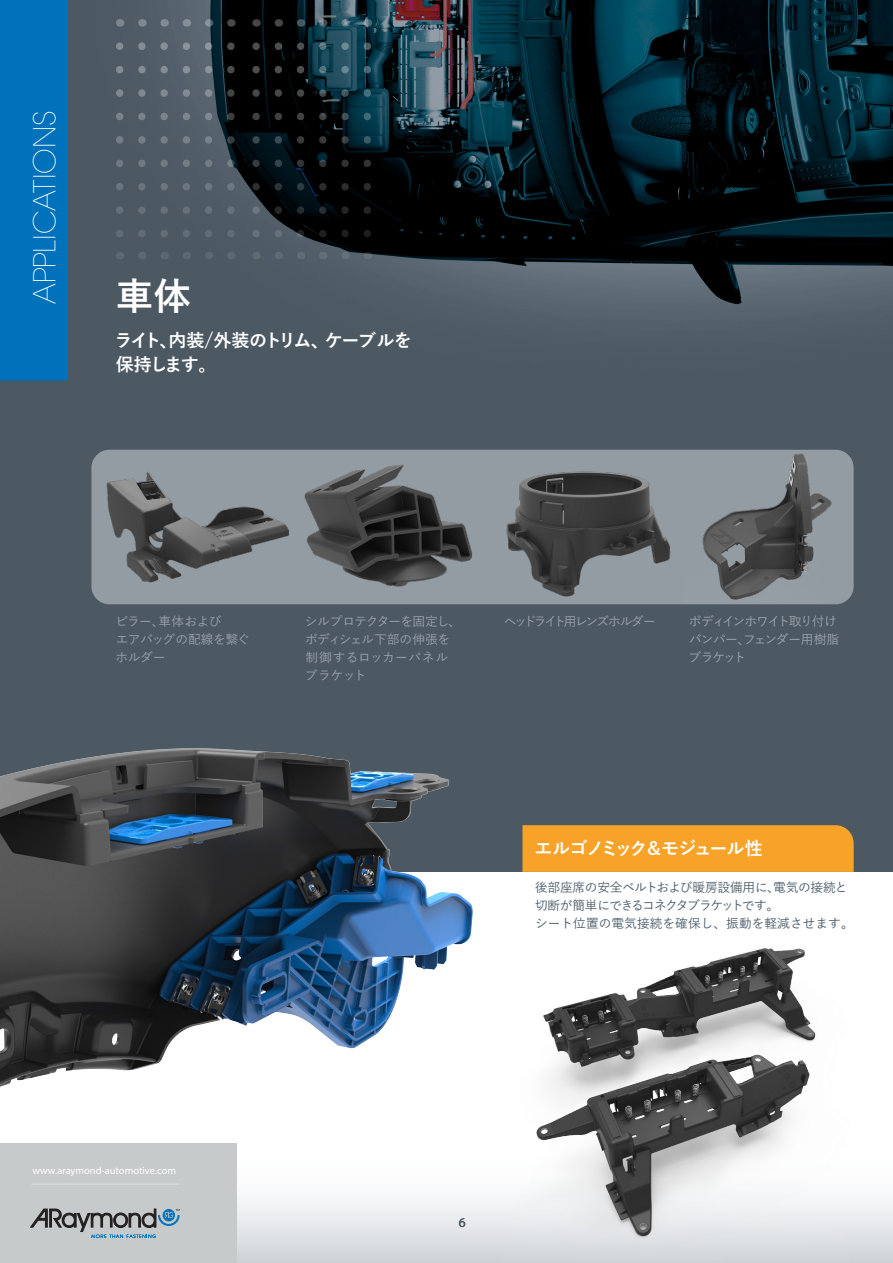
<style>
.page{position:relative;width:893px;height:1263px;background:#fff}
.page>*{position:absolute;margin:0;border:0;box-sizing:border-box;transform-origin:0 0}
.t1{font:700 37.5px "Yu Gothic";color:#fff}
.t2{font:200 30px "ITC Avant Garde Std";color:#fff}
.t3{font:700 18px/24px "Yu Gothic";letter-spacing:-.08em;color:#fff}
.t4{font:700 18px "Yu Gothic";letter-spacing:-.05em;color:#fff}
.t5{font:13.5px "Myriad Pro";color:#475865}
.t6{font:500 12.75px/18px "Yu Gothic";letter-spacing:-.02em;color:#475865}
.t7{font:500 12.75px/18px "Yu Gothic";letter-spacing:-.05em;color:#9ba4af}
.t8{font:500 12.75px/18px "Yu Gothic";letter-spacing:-.095em;color:#9da7af}
.t9{font:500 12.75px/18px "Yu Gothic";letter-spacing:-.005em;color:#9ba4af}
.t10{font:500 12.75px "Yu Gothic";letter-spacing:-.185em;color:#9ba4af}
.t11{font:10.35px "Myriad Pro";color:#fff}
</style>
<div class="page">
<img style="left:0;top:0;width:891px;height:872px">
<hr style="left:891px;top:0;width:2px;height:872px;background:#231f20">
<img style="left:0;top:725px;width:567px;height:538px">
<div style="left:237px;top:1153px;width:656px;height:110px;background:linear-gradient(to bottom,#fff,#d3d7db)"></div>
<svg style="left:31px;top:1209px;width:149px;height:29px;background:#949da2"></svg>
<svg style="left:252px;top:46px;width:8px;height:198px;background:#1f2529"></svg>
<svg style="left:275px;top:46px;width:7px;height:198px"></svg>
<svg style="left:297px;top:46px;width:7px;height:198px"></svg>
<svg style="left:319px;top:46px;width:8px;height:198px;background:#101d22"></svg>
<svg style="left:341px;top:46px;width:8px;height:198px;background:#152329"></svg>
<svg style="left:364px;top:46px;width:7px;height:198px"></svg>
<svg style="left:116px;top:46px;width:7px;height:198px"></svg>
<svg style="left:138px;top:46px;width:8px;height:198px;background:#55616b"></svg>
<svg style="left:160px;top:46px;width:8px;height:198px;background:#56626c"></svg>
<svg style="left:183px;top:46px;width:7px;height:198px"></svg>
<svg style="left:205px;top:46px;width:7px;height:198px"></svg>
<svg style="left:227px;top:46px;width:8px;height:198px;background:#2e353b"></svg>
<div style="left:91px;top:450px;width:763px;height:154px;background:#939ba3;border-radius:18px"></div>
<img style="left:507px;top:472px;width:163px;height:124px">
<img style="left:305px;top:464px;width:168px;height:123px">
<img style="left:107px;top:472px;width:183px;height:110px">
<img style="left:702px;top:453px;width:130px;height:147px">
<div style="left:0;top:0;width:68px;height:381px;background:#0071bb"></div>
<img style="left:497px;top:936px;width:352px;height:327px">
<div style="left:522px;top:825px;width:332px;height:47px;background:#f7a329"></div>
<hr style="left:31px;top:1184px;width:148px;height:1px;background:#fff">
<h2 class="t2" style="left:27px;top:304px;width:195px;rotate:-90deg">APPLICATIONS</h2>
<h1 class="t1" style="left:116px;top:275px;width:76px">車体</h1>
<h3 class="t3" style="left:114px;top:329px;width:299px">ライト、内装/外装のトリム、ケーブルを保持します。</h3>
<p class="t7" style="left:115px;top:611px;width:136px">ピラー、車体および<br>エアバッグの配線を繋ぐホルダー</p>
<p class="t7" style="left:305px;top:611px;width:158px">シルプロテクターを固定し、</p>
<p class="t10" style="left:504px;top:610px;width:154px">ヘッドライト用レンズホルダー</p>
<p class="t9" style="left:305px;top:629px;width:147px">ボディシェル下部の伸張を制御するロッカーパネルブラケット</p>
<p class="t8" style="left:689px;top:611px;width:152px">ボディインホワイト取り付けバンパー、フェンダー用樹脂ブラケット</p>
<h3 class="t4" style="left:535px;top:839px;width:230px">エルゴノミック＆モジュール性</h3>
<p class="t6" style="left:535px;top:877px;width:320px">後部座席の安全ベルトおよび暖房設備用に、電気の接続と切断が簡単にできるコネクタブラケットです。<br>シート位置の電気接続を確保し、振動を軽減させます。</p>
<p class="t11" style="left:32px;top:1164px;width:145px">www.araymond-automotive.com</p>
<p class="t5" style="left:459px;top:1214px;width:8px">6</p>
</div>
